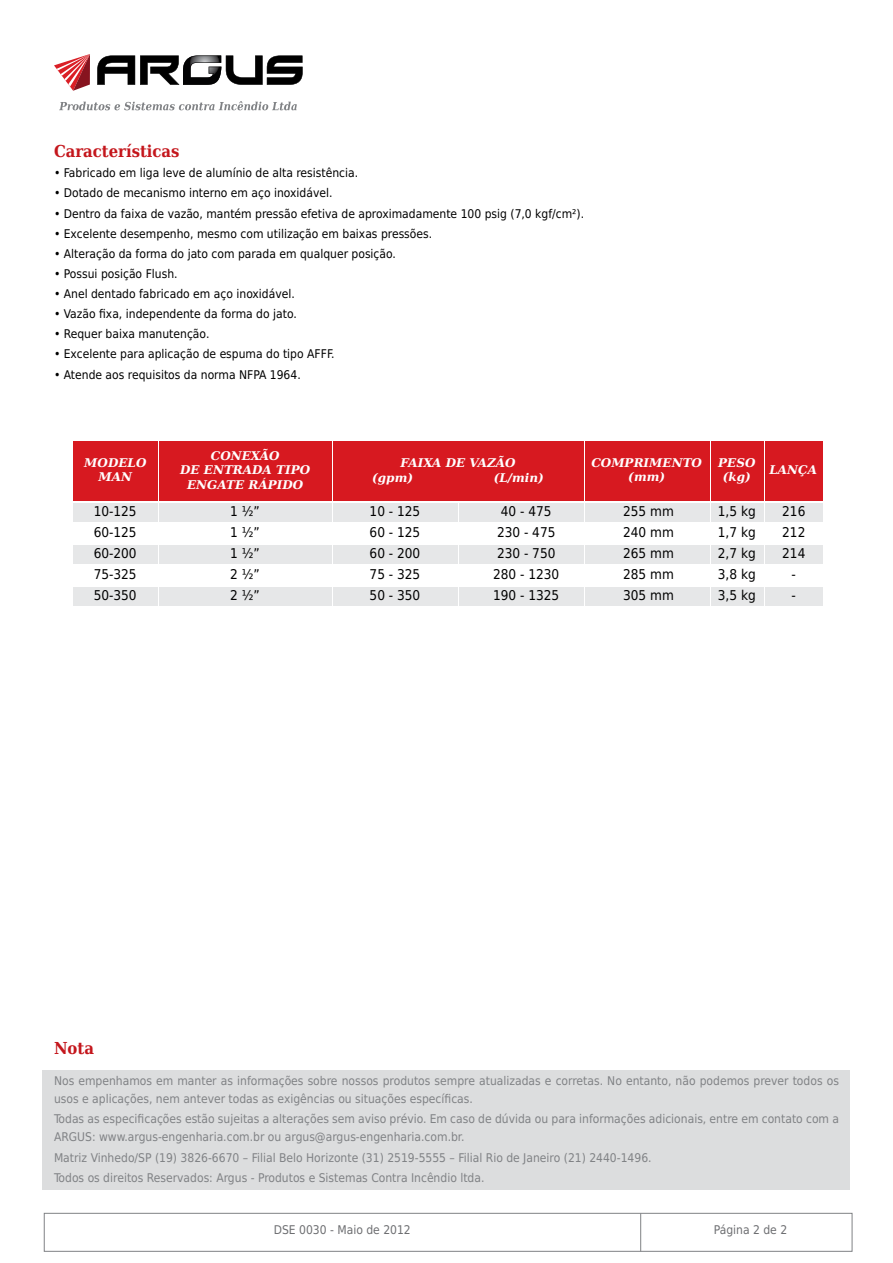
<style>
.page{position:relative;width:893px;height:1263px;background:#fff}
.page>*{position:absolute;margin:0;border:0;box-sizing:border-box;transform-origin:0 0}
.t1{font:700 16.5px "DejaVu Serif Condensed";color:#c4161c}
.t2{font:13.5px "DejaVu Sans Condensed";color:#000}
.t3{font:12px/18px "DejaVu Sans Condensed";color:#808285}
.t4{font:12px "DejaVu Sans Condensed";color:#000}
.t5{font:italic 700 12px/14.4px "DejaVu Serif";color:#fff;text-align:center}
.t6{font:12px "DejaVu Sans Condensed";color:#6d6e71}
</style>
<div class="page">
<div style="left:44px;top:1213px;width:808px;height:39px;border:1px solid #808285"></div>
<hr style="left:640px;top:1213px;width:1px;height:38px;background:#808285">
<svg style="left:54px;top:54px;width:36px;height:37px"></svg>
<svg style="left:97px;top:55px;width:206px;height:30px"></svg>
<svg style="left:59px;top:101px;width:238px;height:9px"></svg>
<div style="left:73px;top:441px;width:84px;height:60px;background:#d71920"></div>
<div style="left:159px;top:441px;width:172px;height:60px;background:#d71920"></div>
<div style="left:333px;top:441px;width:250px;height:60px;background:#d71920"></div>
<div style="left:585px;top:441px;width:124px;height:60px;background:#d71920"></div>
<div style="left:711px;top:441px;width:52px;height:60px;background:#d71920"></div>
<div style="left:765px;top:441px;width:57px;height:60px;background:#d71920"></div>
<div style="left:73px;top:503px;width:84px;height:19px;background:#e6e7e8"></div>
<div style="left:159px;top:503px;width:172px;height:19px;background:#e6e7e8"></div>
<div style="left:333px;top:503px;width:124px;height:19px;background:#e6e7e8"></div>
<div style="left:459px;top:503px;width:124px;height:19px;background:#e6e7e8"></div>
<div style="left:585px;top:503px;width:124px;height:19px;background:#e6e7e8"></div>
<div style="left:711px;top:503px;width:53px;height:19px;background:#e6e7e8"></div>
<div style="left:765px;top:503px;width:57px;height:19px;background:#e6e7e8"></div>
<div style="left:73px;top:545px;width:84px;height:19px;background:#e6e7e8"></div>
<div style="left:159px;top:545px;width:172px;height:19px;background:#e6e7e8"></div>
<div style="left:333px;top:545px;width:124px;height:19px;background:#e6e7e8"></div>
<div style="left:459px;top:545px;width:124px;height:19px;background:#e6e7e8"></div>
<div style="left:585px;top:545px;width:124px;height:19px;background:#e6e7e8"></div>
<div style="left:711px;top:545px;width:53px;height:19px;background:#e6e7e8"></div>
<div style="left:765px;top:545px;width:57px;height:19px;background:#e6e7e8"></div>
<div style="left:73px;top:587px;width:84px;height:19px;background:#e6e7e8"></div>
<div style="left:159px;top:587px;width:172px;height:19px;background:#e6e7e8"></div>
<div style="left:333px;top:587px;width:124px;height:19px;background:#e6e7e8"></div>
<div style="left:459px;top:587px;width:124px;height:19px;background:#e6e7e8"></div>
<div style="left:585px;top:587px;width:124px;height:19px;background:#e6e7e8"></div>
<div style="left:711px;top:587px;width:53px;height:19px;background:#e6e7e8"></div>
<div style="left:765px;top:587px;width:57px;height:19px;background:#e6e7e8"></div>
<div style="left:43px;top:1070px;width:807px;height:119px;background:#dcddde"></div>
<h1 class="t1" style="left:54px;top:137px;width:127px">Características</h1>
<p class="t4" style="left:54px;top:163px;width:306px">• Fabricado em liga leve de alumínio de alta resistência.</p>
<p class="t4" style="left:54px;top:183px;width:280px">• Dotado de mecanismo interno em aço inoxidável.</p>
<p class="t4" style="left:54px;top:203px;width:532px">• Dentro da faixa de vazão, mantém pressão efetiva de aproximadamente 100 psig (7,0 kgf/cm²).</p>
<p class="t4" style="left:54px;top:224px;width:380px">• Excelente desempenho, mesmo com utilização em baixas pressões.</p>
<p class="t4" style="left:54px;top:244px;width:344px">• Alteração da forma do jato com parada em qualquer posição.</p>
<p class="t4" style="left:54px;top:264px;width:125px">• Possui posição Flush.</p>
<p class="t4" style="left:54px;top:284px;width:242px">• Anel dentado fabricado em aço inoxidável.</p>
<p class="t4" style="left:54px;top:304px;width:244px">• Vazão fixa, independente da forma do jato.</p>
<p class="t4" style="left:54px;top:324px;width:157px">• Requer baixa manutenção.</p>
<p class="t4" style="left:54px;top:344px;width:282px">• Excelente para aplicação de espuma do tipo AFFF.</p>
<p class="t4" style="left:54px;top:364px;width:248px">• Atende aos requisitos da norma NFPA 1964.</p>
<p class="t5" style="left:84px;top:454px;width:64px">MODELO<br>MAN</p>
<p class="t5" style="left:180px;top:447px;width:131px">CONEXÃO<br>DE ENTRADA TIPO<br>ENGATE RÁPIDO</p>
<p class="t5" style="left:372px;top:454px;width:145px;line-height:15px;text-align:left;text-indent:28px">FAIXA DE VAZÃO (gpm)</p>
<p class="t5" style="left:494px;top:469px;width:52px">(L/min)</p>
<p class="t5" style="left:591px;top:454px;width:112px">COMPRIMENTO (mm)</p>
<p class="t5" style="left:718px;top:454px;width:39px">PESO (kg)</p>
<p class="t5" style="left:769px;top:461px;width:49px">LANÇA</p>
<p class="t2" style="left:94px;top:500px;width:44px">10-125</p>
<p class="t2" style="left:230px;top:500px;width:31px">1 ½”</p>
<p class="t2" style="left:370px;top:500px;width:52px">10 - 125</p>
<p class="t2" style="left:501px;top:500px;width:52px">40 - 475</p>
<p class="t2" style="left:623px;top:500px;width:52px">255 mm</p>
<p class="t2" style="left:718px;top:500px;width:39px">1,5 kg</p>
<p class="t2" style="left:782px;top:500px;width:25px">216</p>
<p class="t2" style="left:94px;top:521px;width:44px">60-125</p>
<p class="t2" style="left:230px;top:521px;width:31px">1 ½”</p>
<p class="t2" style="left:370px;top:521px;width:52px">60 - 125</p>
<p class="t2" style="left:497px;top:521px;width:60px">230 - 475</p>
<p class="t2" style="left:623px;top:521px;width:52px">240 mm</p>
<p class="t2" style="left:718px;top:521px;width:39px">1,7 kg</p>
<p class="t2" style="left:782px;top:521px;width:25px">212</p>
<p class="t2" style="left:94px;top:542px;width:44px">60-200</p>
<p class="t2" style="left:230px;top:542px;width:31px">1 ½”</p>
<p class="t2" style="left:370px;top:542px;width:52px">60 - 200</p>
<p class="t2" style="left:497px;top:542px;width:60px">230 - 750</p>
<p class="t2" style="left:623px;top:542px;width:52px">265 mm</p>
<p class="t2" style="left:718px;top:542px;width:39px">2,7 kg</p>
<p class="t2" style="left:782px;top:542px;width:25px">214</p>
<p class="t2" style="left:94px;top:563px;width:44px">75-325</p>
<p class="t2" style="left:230px;top:563px;width:31px">2 ½”</p>
<p class="t2" style="left:370px;top:563px;width:52px">75 - 325</p>
<p class="t2" style="left:493px;top:563px;width:68px">280 - 1230</p>
<p class="t2" style="left:623px;top:563px;width:52px">285 mm</p>
<p class="t2" style="left:718px;top:563px;width:39px">3,8 kg</p>
<p class="t2" style="left:792px;top:563px;width:6px">-</p>
<p class="t2" style="left:94px;top:584px;width:44px">50-350</p>
<p class="t2" style="left:230px;top:584px;width:31px">2 ½”</p>
<p class="t2" style="left:370px;top:584px;width:52px">50 - 350</p>
<p class="t2" style="left:493px;top:584px;width:68px">190 - 1325</p>
<p class="t2" style="left:623px;top:584px;width:52px">305 mm</p>
<p class="t2" style="left:718px;top:584px;width:39px">3,5 kg</p>
<p class="t2" style="left:792px;top:584px;width:6px">-</p>
<h1 class="t1" style="left:54px;top:1034px;width:41px">Nota</h1>
<p class="t3" style="left:54px;top:1072px;width:786px">Nos empenhamos em manter as informações sobre nossos produtos sempre atualizadas e corretas. No entanto, não podemos prever todos os usos e aplicações, nem antever todas as exigências ou situações específicas.</p>
<p class="t3" style="left:54px;top:1110px;width:786px">Todas as especificações estão sujeitas a alterações sem aviso prévio. Em caso de dúvida ou para informações adicionais, entre em contato com a<br>ARGUS: www.argus-engenharia.com.br ou argus@argus-engenharia.com.br.</p>
<p class="t3" style="left:54px;top:1147px;width:599px;line-height:20.1px">Matriz Vinhedo/SP (19) 3826-6670 – Filial Belo Horizonte (31) 2519-5555 – Filial Rio de Janeiro (21) 2440-1496.<br>Todos os direitos Reservados: Argus - Produtos e Sistemas Contra Incêndio ltda.</p>
<p class="t6" style="left:274px;top:1220px;width:138px">DSE 0030 - Maio de 2012</p>
<p class="t6" style="left:714px;top:1220px;width:75px">Página 2 de 2</p>
</div>
